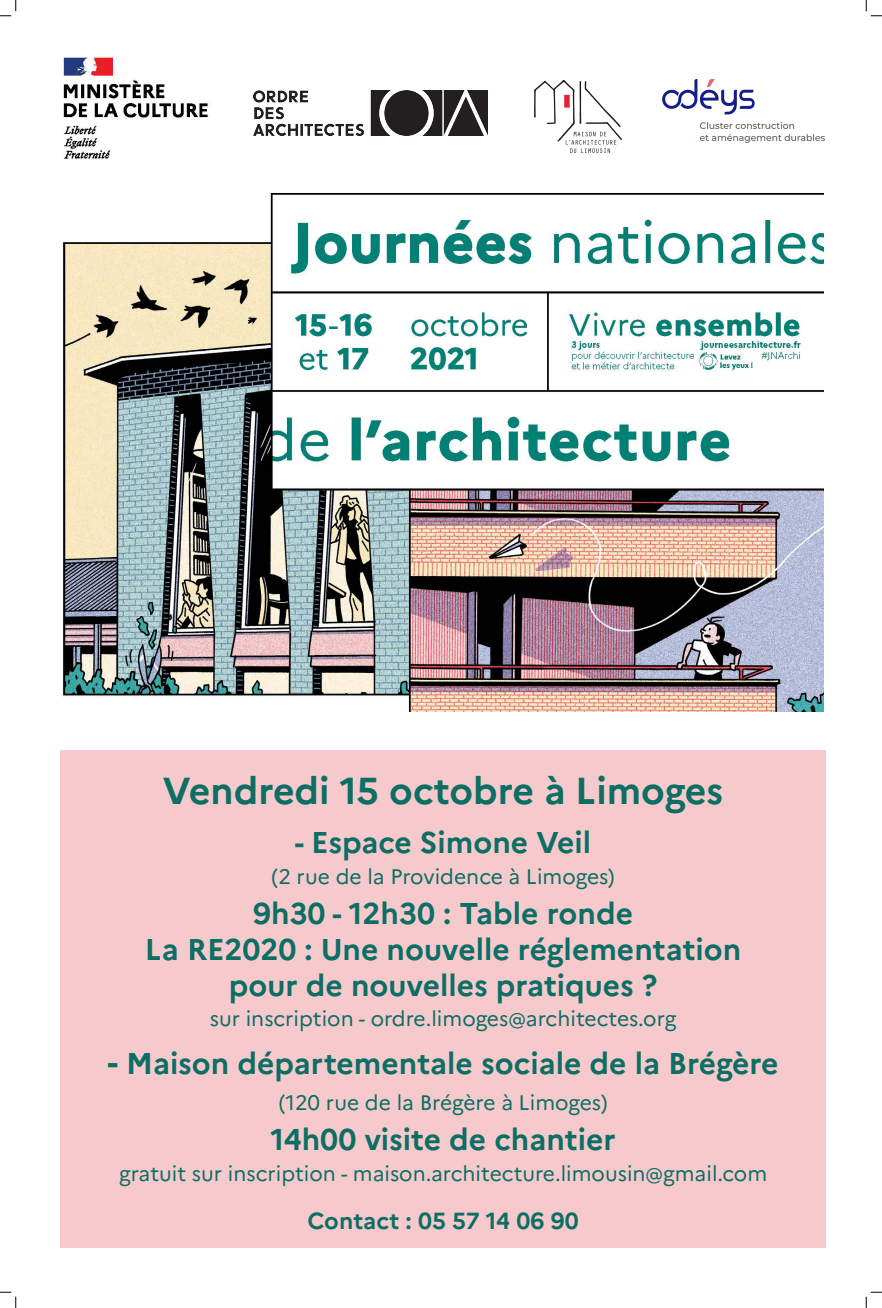
<style>
.page{position:relative;width:882px;height:1308px;background:#fff}
.page>*{position:absolute;margin:0;border:0;box-sizing:border-box;transform-origin:0 0}
.t1{font:700 37.5px "Marianne";color:#0d6e64}
.t2{font:700 30px/36px "Marianne";color:#0d6e64;text-align:center}
.t3{font:700 23.25px "Marianne";color:#0d6e64}
.t4{font:21px "Marianne";color:#0d6e64}
.s1{font-size:34.5px}
</style>
<div class="page">
<img style="left:61px;top:56px;width:762px;height:655px">
<div style="left:60px;top:750px;width:766px;height:497px;background:#f6cacd"></div>
<img style="left:534px;top:80px;width:88px;height:72px">
<img style="left:254px;top:91px;width:234px;height:45px">
<img style="left:663px;top:79px;width:162px;height:64px">
<svg style="left:0;top:0;width:17px;height:17px"></svg>
<svg style="left:0;top:1291px;width:17px;height:16px"></svg>
<svg style="left:866px;top:0;width:16px;height:17px"></svg>
<svg style="left:866px;top:1291px;width:16px;height:16px"></svg>
<h1 class="t1" style="left:163px;top:767px;width:562px">Vendredi 15 octobre à Limoges</h1>
<h2 class="t2" style="left:295px;top:823px;width:298px">- Espace Simone Veil</h2>
<p class="t4" style="left:272px;top:863px;width:345px">(2 rue de la Providence à Limoges)</p>
<h2 class="t2" style="left:145px;top:895px;width:598px">9h30 - 12h30 : Table ronde<br>La RE2020 : Une nouvelle réglementation pour de nouvelles pratiques ?</h2>
<p class="t4" style="left:210px;top:1005px;width:468px">sur inscription - ordre.limoges@architectes.org</p>
<h2 class="t2" style="left:108px;top:1044px;width:672px"><span class="s1">-</span> Maison départementale sociale de la Brégère</h2>
<p class="t4" style="left:279px;top:1089px;width:330px">(120 rue de la Brégère à Limoges)</p>
<h2 class="t2" style="left:271px;top:1120px;width:346px">14h00 visite de chantier</h2>
<p class="t4" style="left:119px;top:1160px;width:650px">gratuit sur inscription - maison.architecture.limousin@gmail.com</p>
<p class="t3" style="left:307px;top:1205px;width:273px">Contact : 05 57 14 06 90</p>
</div>
